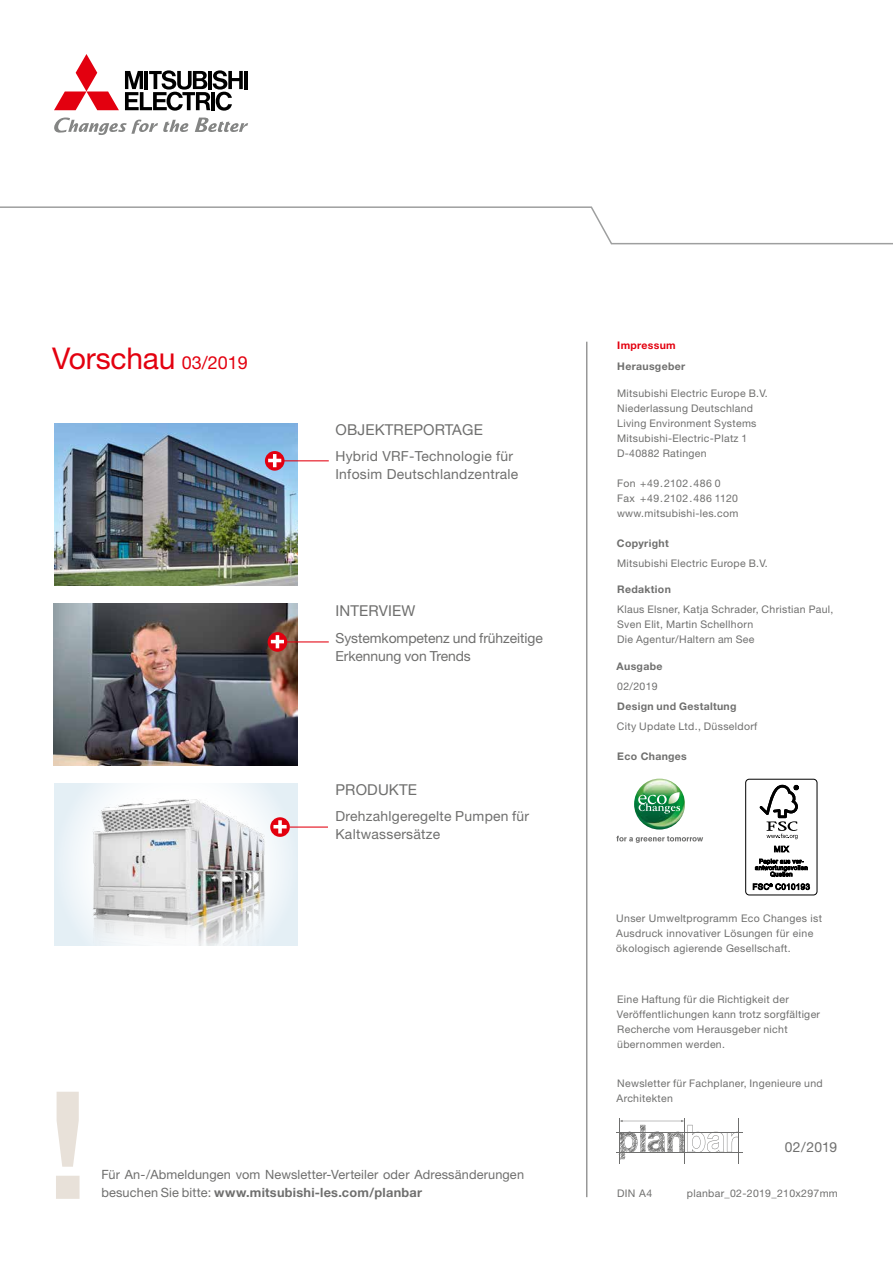
<style>
.page{position:relative;width:893px;height:1263px;background:#fff}
.page>*{position:absolute;margin:0;border:0;box-sizing:border-box;transform-origin:0 0}
.t1{font:700 150px "Helvetica Neue";color:#e8e1d9}
.t2{font:30px "Helvetica Neue";letter-spacing:-.005em;color:#e3000f}
.t3{font:15px "Helvetica Neue";letter-spacing:.01em;color:#6f6f6e}
.t4{font:13.8px/18px "Helvetica Neue";letter-spacing:.02em;color:#6f6f6e}
.t5{font:13.8px/18px "Helvetica Neue";letter-spacing:-.005em;color:#6f6f6e}
.t6{font:12.75px/18px "Helvetica Neue";letter-spacing:.01em;color:#6f6f6e}
.t7{font:10.5px/15px "Helvetica Neue";letter-spacing:.03em;color:#6f6f6e}
.t8{font:700 10.5px "Helvetica Neue";letter-spacing:.03em;color:#6f6f6e}
.t9{font:700 10.5px "Helvetica Neue";letter-spacing:.03em;color:#e3000f}
.s1{font-size:18px}
.s2{font-weight:700}
</style>
<div class="page">
<svg style="left:616px;top:836px;width:87px;height:7px"></svg>
<img style="left:634px;top:779px;width:51px;height:50px;border-radius:25px">
<svg style="left:638px;top:792px;width:42px;height:22px"></svg>
<div style="left:745px;top:779px;width:72px;height:116px;border:1px solid #000;border-radius:4px"></div>
<svg style="left:760px;top:785px;width:39px;height:54px"></svg>
<svg style="left:774px;top:845px;width:15px;height:8px"></svg>
<svg style="left:755px;top:859px;width:52px;height:18px"></svg>
<svg style="left:753px;top:883px;width:57px;height:7px"></svg>
<svg style="left:195px;top:118px;width:53px;height:14px"></svg>
<svg style="left:54px;top:118px;width:134px;height:17px"></svg>
<svg style="left:54px;top:54px;width:65px;height:56px"></svg>
<hr style="left:244px;top:71px;width:4px;height:18px;background:#000">
<svg style="left:125px;top:70px;width:118px;height:41px"></svg>
<hr style="left:586px;top:342px;width:1px;height:855px;background:#6f6f6e">
<svg style="left:0;top:206px;width:893px;height:39px"></svg>
<svg style="left:616px;top:1118px;width:127px;height:46px"></svg>
<img style="left:54px;top:603px;width:244px;height:162px">
<img style="left:54px;top:783px;width:244px;height:162px">
<img style="left:54px;top:423px;width:244px;height:162px">
<hr style="left:284px;top:460px;width:45px;height:1px;background:#e3000f">
<svg style="left:265px;top:451px;width:20px;height:20px"></svg>
<svg style="left:268px;top:454px;width:13px;height:13px"></svg>
<hr style="left:287px;top:641px;width:42px;height:1px;background:#e3000f">
<svg style="left:268px;top:632px;width:19px;height:20px"></svg>
<svg style="left:271px;top:635px;width:13px;height:13px"></svg>
<hr style="left:290px;top:826px;width:38px;height:2px;background:#e3000f">
<svg style="left:270px;top:817px;width:20px;height:20px"></svg>
<hr style="left:273px;top:825px;width:14px;height:3px;background:#fff">
<svg style="left:278px;top:820px;width:4px;height:13px"></svg>
<h2 class="t2" style="left:52px;top:340px;width:197px">Vorschau <span class="s1">03/2019</span></h2>
<h3 class="t3" style="left:335px;top:421px;width:149px">OBJEKTREPORTAGE</h3>
<h3 class="t4" style="left:335px;top:447px;width:184px">Hybrid VRF-Technologie für<br>Infosim Deutschlandzentrale</h3>
<h3 class="t3" style="left:335px;top:602px;width:81px">INTERVIEW</h3>
<h3 class="t5" style="left:335px;top:629px;width:209px">Systemkompetenz und frühzeitige<br>Erkennung von Trends</h3>
<h3 class="t3" style="left:335px;top:781px;width:83px">PRODUKTE</h3>
<h3 class="t4" style="left:335px;top:807px;width:195px">Drehzahlgeregelte Pumpen für<br>Kaltwassersätze</h3>
<h1 class="t1" style="left:47px;top:1052px;width:43px">!</h1>
<p class="t6" style="left:101px;top:1165px;width:424px">Für An-/Abmeldungen vom Newsletter-Verteiler oder Adressänderungen besuchen Sie bitte: <span class="s2">www.mitsubishi-les.com/planbar</span></p>
<p class="t9" style="left:617px;top:339px;width:60px">Impressum</p>
<p class="t8" style="left:617px;top:359px;width:69px">Herausgeber</p>
<p class="t7" style="left:617px;top:386px;width:152px">Mitsubishi Electric Europe B.V.<br>Niederlassung Deutschland<br>Living Environment Systems<br>Mitsubishi-Electric-Platz 1<br>D-40882 Ratingen</p>
<p class="t7" style="left:617px;top:476px;width:123px">Fon +49.2102.486 0<br>Fax +49.2102.486 1120 www.mitsubishi-les.com</p>
<p class="t8" style="left:617px;top:537px;width:53px">Copyright</p>
<p class="t7" style="left:617px;top:556px;width:152px">Mitsubishi Electric Europe B.V.</p>
<p class="t8" style="left:617px;top:582px;width:55px">Redaktion</p>
<p class="t7" style="left:617px;top:601px;width:218px">Klaus Elsner, Katja Schrader, Christian Paul,<br>Sven Elit, Martin Schellhorn<br>Die Agentur/Haltern am See</p>
<p class="t8" style="left:617px;top:659px;width:47px">Ausgabe</p>
<p class="t7" style="left:617px;top:679px;width:42px">02/2019</p>
<p class="t8" style="left:617px;top:700px;width:121px">Design und Gestaltung</p>
<p class="t7" style="left:617px;top:719px;width:142px">City Update Ltd., Düsseldorf</p>
<p class="t8" style="left:617px;top:750px;width:71px">Eco Changes</p>
<p class="t7" style="left:616px;top:911px;width:207px">Unser Umweltprogramm Eco Changes ist<br>Ausdruck innovativer Lösungen für eine ökologisch agierende Gesellschaft.</p>
<p class="t7" style="left:617px;top:992px;width:205px">Eine Haftung für die Richtigkeit der Veröffentlichungen kann trotz sorgfältiger Recherche vom Herausgeber nicht übernommen werden.</p>
<p class="t7" style="left:617px;top:1075px;width:208px">Newsletter für Fachplaner, Ingenieure und<br>Architekten</p>
<h3 class="t4" style="left:785px;top:1138px;width:54px">02/2019</h3>
<p class="t7" style="left:617px;top:1186px;width:37px">DIN A4</p>
<p class="t7" style="left:687px;top:1186px;width:152px">planbar_02-2019_210x297mm</p>
</div>
